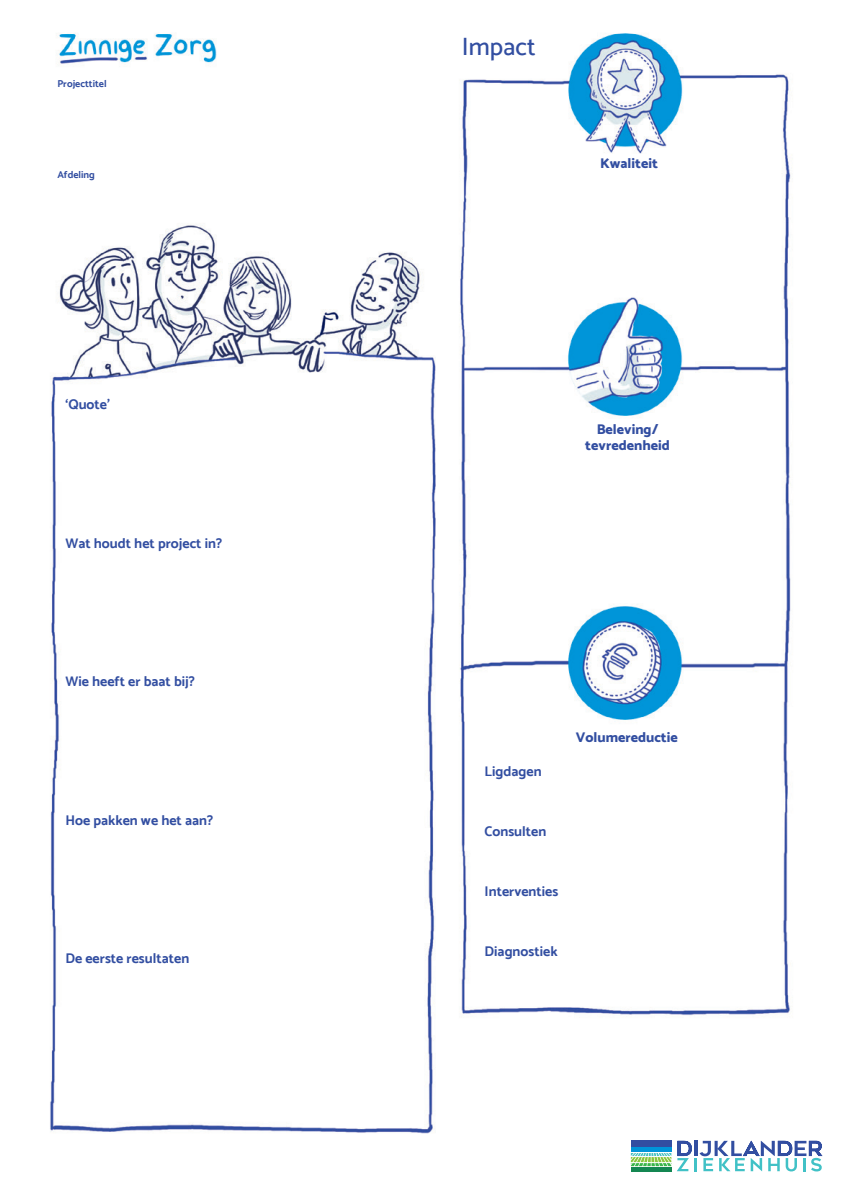
<style>
.page{position:relative;width:842px;height:1191px;background:#fff}
.page>*{position:absolute;margin:0;border:0;box-sizing:border-box;transform-origin:0 0}
.Subtitels_linkslijne{font:500 25px "Catamaran";color:#324ea1}
.Subtitels_linkslijne-2{font:700 14px "Catamaran";color:#324ea1}
.Subtitels_linkslijne-3{font:800 14px "Catamaran";color:#324ea1}
.Subtitels_linkslijne-4{font:700 10px "Catamaran";color:#324ea1}
</style>
<div class="page">
<img style="left:50px;top:33px;width:773px;height:1139px">
<svg style="left:677px;top:1140px;width:145px;height:31px"></svg>
<div style="left:631px;top:1140px;width:40px;height:6px;background:#324ea1"></div>
<hr style="left:631px;top:1167px;width:40px;height:4px;background:#148752">
<hr style="left:631px;top:1148px;width:40px;height:4px;background:#0095d9">
<svg style="left:631px;top:1153px;width:40px;height:13px"></svg>
<p class="Subtitels_linkslijne-4" style="left:57px;top:78px;width:51px">Projecttitel</p>
<p class="Subtitels_linkslijne-4" style="left:57px;top:168px;width:39px">Afdeling</p>
<p class="Subtitels_linkslijne-2" style="left:65px;top:396px;width:46px">‘Quote’</p>
<p class="Subtitels_linkslijne-2" style="left:65px;top:535px;width:158px">Wat houdt het project in?</p>
<p class="Subtitels_linkslijne-2" style="left:65px;top:673px;width:131px">Wie heeft er baat bij?</p>
<p class="Subtitels_linkslijne-2" style="left:65px;top:812px;width:149px">Hoe pakken we het aan?</p>
<p class="Subtitels_linkslijne-2" style="left:65px;top:950px;width:125px">De eerste resultaten</p>
<p class="Subtitels_linkslijne" style="left:462px;top:31px;width:75px">Impact</p>
<p class="Subtitels_linkslijne-3" style="left:600px;top:155px;width:59px">Kwaliteit</p>
<p class="Subtitels_linkslijne-3" style="left:597px;top:421px;width:63px">Beleving/</p>
<p class="Subtitels_linkslijne-3" style="left:585px;top:437px;width:86px">tevredenheid</p>
<p class="Subtitels_linkslijne-2" style="left:485px;top:762px;width:59px">Ligdagen</p>
<p class="Subtitels_linkslijne-2" style="left:485px;top:822px;width:63px">Consulten</p>
<p class="Subtitels_linkslijne-3" style="left:576px;top:728px;width:103px">Volumereductie</p>
<p class="Subtitels_linkslijne-2" style="left:485px;top:882px;width:75px">Interventies</p>
<p class="Subtitels_linkslijne-2" style="left:485px;top:942px;width:74px">Diagnostiek</p>
</div>
